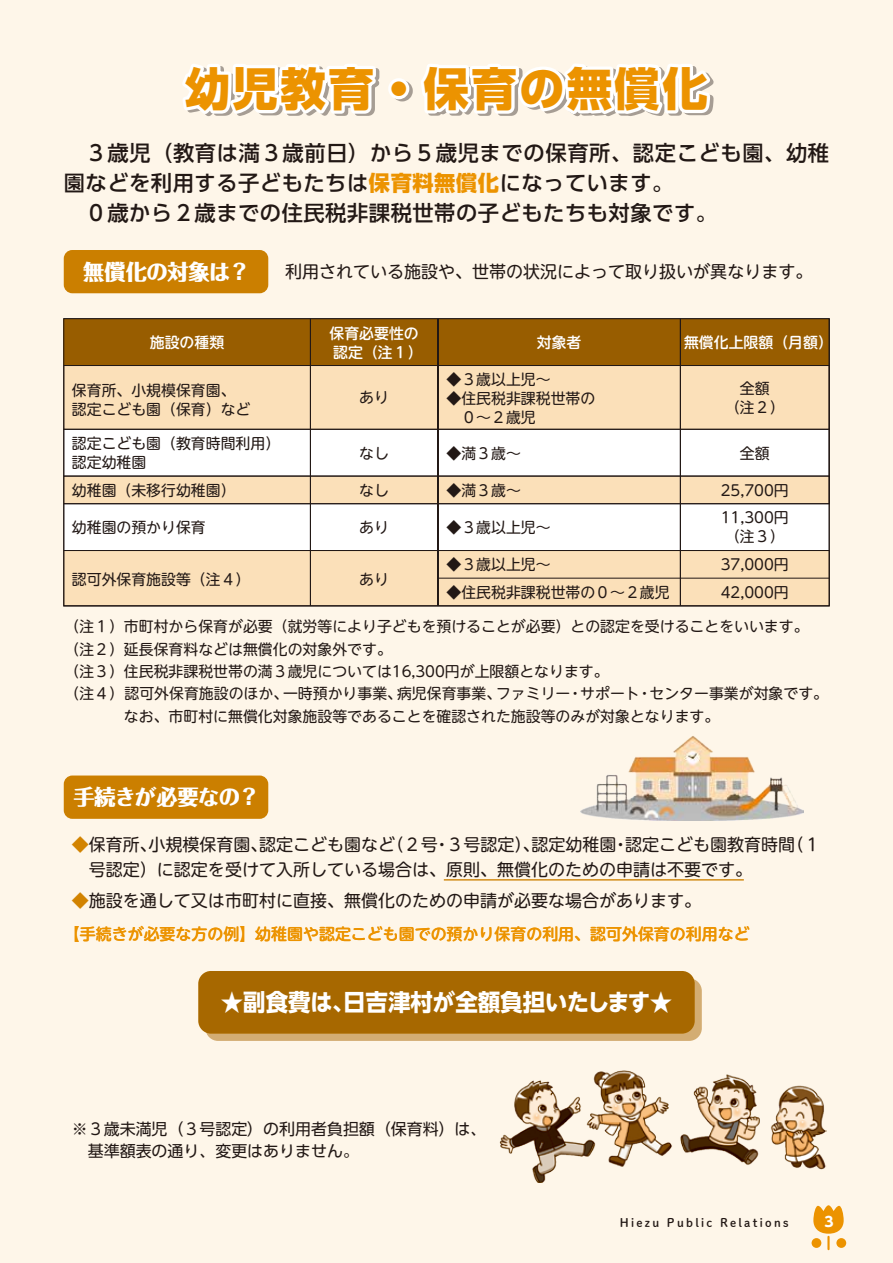
<style>
.page{position:relative;width:893px;height:1263px;background:#fef6e9}
.page>*{position:absolute;margin:0;border:0;box-sizing:border-box;transform-origin:0 0}
.t1{font:800 45.45px "UD Shin Go Pr 6 N";letter-spacing:.05em;color:#ec9300}
.t2{font:700 23.4px "UD Shin Go NT Pr 6 N";color:#fff;scale:.96 1}
.t3{font:500 21.3px/29.7px "UD Shin Go Pr 6 N";letter-spacing:.025em;color:#221815}
.t4{font:800 21.3px "Folk Pro";letter-spacing:-.015em;color:#fff}
.t5{font:16.95px/24.5px "UD Shin M Go Pr 6 N";color:#221815}
.t6{font:15.9px/21.3px "UD Shin Go Pr 6 N";color:#221815}
.t7{font:500 15.9px "UD Shin M Go Pr 6 N";color:#ec9300}
.t8{font:14.85px/19.2px "UD Shin M Go Pr 6 N";color:#221815}
.t9{font:500 14.85px/19.2px "UD Shin M Go Pr 6 N";color:#fff}
.t10{font:700 13.8px "UD Shin M Go Pr 6 N";color:#fff}
.t11{font:11.7px "Shuei M Go Std B";letter-spacing:.2em;color:#221815}
.s1{font-weight:800;color:#ec9300}
.s2{color:#d28300}
</style>
<div class="page">
<div style="left:205px;top:978px;width:497px;height:63px;background:linear-gradient(to right,#d3ad73,#d3ad73);border-radius:13px"></div>
<div style="left:64px;top:319px;width:765px;height:287px;background:#fff"></div>
<div style="left:64px;top:319px;width:765px;height:46px;background:#985d00"></div>
<div style="left:64px;top:365px;width:765px;height:64px;background:#fbe0b9"></div>
<div style="left:64px;top:476px;width:765px;height:28px;background:#fbe0b9"></div>
<div style="left:64px;top:550px;width:765px;height:56px;background:#fbe0b9"></div>
<hr style="left:829px;top:319px;width:1px;height:185px;background:#221815">
<hr style="left:680px;top:319px;width:1px;height:287px;background:#221815">
<hr style="left:438px;top:319px;width:1px;height:287px;background:#221815">
<hr style="left:310px;top:319px;width:1px;height:287px;background:#221815">
<hr style="left:64px;top:365px;width:765px;height:1px;background:#221815">
<hr style="left:64px;top:429px;width:765px;height:1px;background:#221815">
<hr style="left:64px;top:476px;width:765px;height:1px;background:#221815">
<hr style="left:64px;top:503px;width:765px;height:1px;background:#221815">
<hr style="left:64px;top:550px;width:765px;height:1px;background:#221815">
<hr style="left:438px;top:578px;width:391px;height:1px;background:#221815">
<div style="left:392px;top:80px;width:21px;height:21px;border:6px solid #221815;border-radius:50%"></div>
<svg style="left:182px;top:64px;width:198px;height:53px;background:#f3f1ee"></svg>
<div style="left:388px;top:78px;width:21px;height:21px;border:6px solid #fff;border-radius:50%"></div>
<svg style="left:421px;top:63px;width:293px;height:54px"></svg>
<div style="left:64px;top:250px;width:204px;height:43px;background:#cb7f00;border-radius:9px"></div>
<div style="left:64px;top:775px;width:204px;height:44px;background:#cb7f00;border-radius:9px"></div>
<hr style="left:444px;top:879px;width:300px;height:1px;background:#dcdddd">
<div style="left:198px;top:971px;width:497px;height:62px;background:#a76800;border-radius:13px"></div>
<img style="left:500px;top:1070px;width:326px;height:112px">
<img style="left:581px;top:736px;width:223px;height:84px">
<svg style="left:813px;top:1205px;width:31px;height:44px"></svg>
<div style="left:812px;top:1238px;width:9px;height:10px;background:#ec9300;border-radius:50%"></div>
<div style="left:836px;top:1238px;width:10px;height:10px;background:#ec9300;border-radius:50%"></div>
<h1 class="t1" style="left:185px;top:51px;width:524px">幼児教育・保育の無償化</h1>
<h3 class="t3" style="left:64px;top:138px;width:767px">　３歳児（教育は満３歳前日）から５歳児までの保育所、認定こども園、幼稚園などを利用する子どもたちは<span class="s1">保育料無償化</span>になっています。<br>　０歳から２歳までの住民税非課税世帯の子どもたちも対象です。</h3>
<h3 class="t4" style="left:83px;top:254px;width:168px">無償化の対象は？</h3>
<p class="t5" style="left:285px;top:258px;width:563px">利用されている施設や、世帯の状況によって取り扱いが異なります。　　</p>
<p class="t9" style="left:150px;top:332px;width:76px">施設の種類</p>
<p class="t9" style="left:330px;top:322px;width:95px">保育必要性の認定（注１）</p>
<p class="t8" style="left:359px;top:387px;width:31px">あり</p>
<p class="t8" style="left:725px;top:378px;width:61px;text-align:center">全額<br>（注２）</p>
<p class="t9" style="left:537px;top:332px;width:46px">対象者</p>
<p class="t9" style="left:684px;top:332px;width:150px">無償化上限額（月額）</p>
<p class="t8" style="left:446px;top:369px;width:106px">◆３歳以上児～</p>
<p class="t8" style="left:446px;top:388px;width:150px">◆住民税非課税世帯の　０～２歳児</p>
<p class="t8" style="left:72px;top:380px;width:180px">保育所、小規模保育園、認定こども園（保育）など</p>
<p class="t8" style="left:72px;top:433px;width:210px">認定こども園（教育時間利用）認定幼稚園</p>
<p class="t8" style="left:359px;top:443px;width:31px">なし</p>
<p class="t8" style="left:446px;top:443px;width:76px">◆満３歳～</p>
<p class="t8" style="left:740px;top:443px;width:31px">全額</p>
<p class="t8" style="left:72px;top:479px;width:165px">幼稚園（未移行幼稚園）</p>
<p class="t8" style="left:359px;top:479px;width:31px">なし</p>
<p class="t8" style="left:446px;top:479px;width:76px">◆満３歳～</p>
<p class="t8" style="left:721px;top:479px;width:69px">25,700円</p>
<p class="t8" style="left:72px;top:517px;width:135px">幼稚園の預かり保育</p>
<p class="t8" style="left:359px;top:517px;width:31px">あり</p>
<p class="t8" style="left:721px;top:507px;width:69px">11,300円（注３）</p>
<p class="t8" style="left:446px;top:517px;width:106px">◆３歳以上児～</p>
<p class="t8" style="left:72px;top:568px;width:180px">認可外保育施設等（注４）</p>
<p class="t8" style="left:359px;top:568px;width:31px">あり</p>
<p class="t8" style="left:446px;top:554px;width:106px">◆３歳以上児～</p>
<p class="t8" style="left:446px;top:581px;width:225px">◆住民税非課税世帯の０～２歳児</p>
<p class="t8" style="left:721px;top:550px;width:69px;line-height:27.6px">37,000円<br>42,000円</p>
<p class="t8" style="left:64px;top:616px;width:746px">（注１）市町村から保育が必要（就労等により子どもを預けることが必要）との認定を受けることをいいます。</p>
<p class="t8" style="left:64px;top:638px;width:329px">（注２）延長保育料などは無償化の対象外です。</p>
<p class="t8" style="left:64px;top:661px;width:546px">（注３）住民税非課税世帯の満３歳児については16,300円が上限額となります。</p>
<p class="t8" style="left:64px;top:683px;width:765px">（注４）認可外保育施設のほか、一時預かり事業、病児保育事業、ファミリー・サポート・センター事業が対象です。</p>
<p class="t8" style="left:124px;top:705px;width:597px">なお、市町村に無償化対象施設等であることを確認された施設等のみが対象となります。</p>
<h3 class="t4" style="left:74px;top:779px;width:188px">手続きが必要なの？</h3>
<p class="t5" style="left:89px;top:832px;width:733px;text-indent:-17px"><span class="s2">◆</span>保育所、小規模保育園、認定こども園など（２号・３号認定）、認定幼稚園・認定こども園教育時間（１号認定）に認定を受けて入所している場合は、原則、無償化のための申請は不要です。</p>
<p class="t5" style="left:72px;top:887px;width:631px"><span class="s2">◆</span>施設を通して又は市町村に直接、無償化のための申請が必要な場合があります。</p>
<p class="t7" style="left:64px;top:920px;width:687px">【手続きが必要な方の例】幼稚園や認定こども園での預かり保育の利用、認可外保育の利用など</p>
<h2 class="t2" style="left:221px;top:983px;width:472px">★副食費は、日吉津村が全額負担いたします★</h2>
<p class="t6" style="left:72px;top:1118px;width:416px">※３歳未満児（３号認定）の利用者負担額（保育料）は、　基準額表の通り、変更はありません。</p>
<p class="t11" style="left:620px;top:1214px;width:170px">Hiezu Public Relations</p>
<p class="t10" style="left:824px;top:1209px;width:11px">3</p>
</div>
